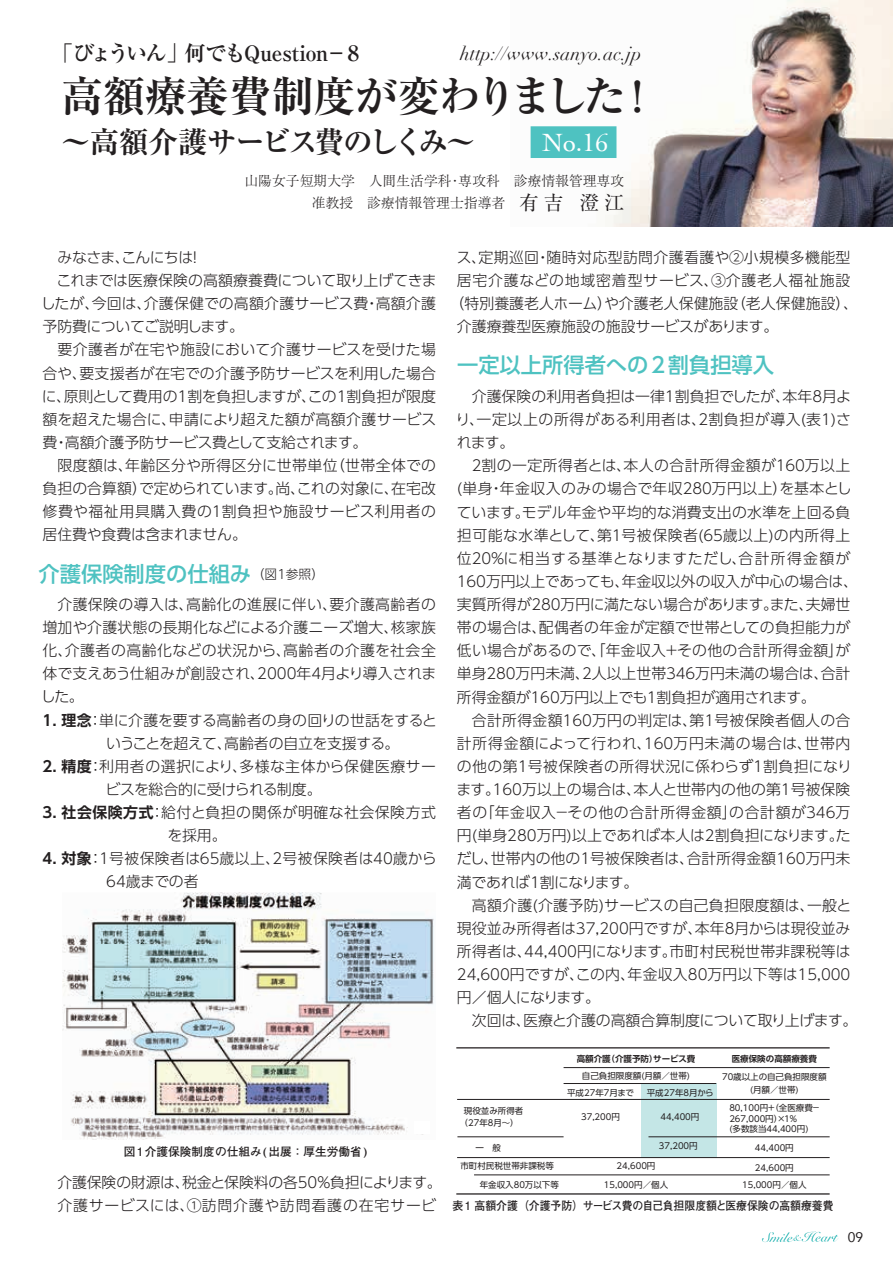
<style>
.page{position:relative;width:893px;height:1263px;background:#fff}
.page>*{position:absolute;margin:0;border:0;box-sizing:border-box;transform-origin:0 0}
.t1{font:700 42.45px "Ryumin Pro";letter-spacing:-.03em;color:#231f20}
.t2{font:700 29.7px "Ryumin Pro";letter-spacing:-.07em;color:#231f20}
.t3{font:26.1px "Cochin";color:#fff}
.t4{font:500 21.3px "UD Shin Go Pro";color:#4ec2c1}
.t5{font:700 21.3px "Ryumin Pro";letter-spacing:-.025em;color:#231f20}
.t6{font:italic 18.75px "Didot";color:#231f20}
.t7{font:300 14.85px/23.1px "UD Shin Go Pro";color:#231f20;text-align:justify}
.t8{font:300 14.85px/23.1px "UD Shin Go Pro";letter-spacing:-.02em;color:#231f20}
.t9{font:300 14.85px/23.1px "UD Shin Go Pro";letter-spacing:.035em;color:#231f20}
.t10{font:300 14.85px "UD Shin Go Pro";letter-spacing:.025em;color:#231f20}
.t11{font:300 14.85px "UD Shin Go Pro";letter-spacing:.03em;color:#231f20}
.t12{font:300 14.85px "UD Shin Go Pro";letter-spacing:.04em;color:#231f20}
.t13{font:300 14.85px "UD Shin Go Pro";letter-spacing:.055em;color:#231f20}
.t14{font:300 14.85px "UD Shin Go Pro";letter-spacing:.02em;color:#231f20}
.t15{font:300 14.85px "UD Shin Go Pro";letter-spacing:-.03em;color:#231f20}
.t16{font:300 14.85px "UD Shin Go Pro";letter-spacing:-.035em;color:#231f20}
.t17{font:300 13.8px/22.2px "Ryumin Pro";color:#231f20;text-align:right}
.t18{font:13.8px "Avenir";color:#231f20}
.t19{font:700 11.7px "Futo Go B101 Pro";color:#231f20;scale:.93 1}
.t20{font:700 11.7px "Futo Go B101 Pro";color:#231f20}
.t21{font:8.55px/12.5px "UD Shin Go Pro";color:#231f20;text-align:center}
.t22{font:700 8.55px "UD Shin Go Pro De";color:#231f20}
.s1{font-weight:400;font-size:19.8px}
.s2{font-family:"UD Shin Go Pro De";font-weight:700}
</style>
<div class="page">
<svg style="left:762px;top:1231px;width:76px;height:11px"></svg>
<img style="left:530px;top:0;width:363px;height:227px">
<div style="left:531px;top:126px;width:85px;height:32px;background:#4ec2c1"></div>
<div style="left:641px;top:1083px;width:75px;height:74px;background:#c4e6e6"></div>
<img style="left:63px;top:892px;width:371px;height:247px">
<div style="left:414px;top:1121px;width:15px;height:12px;background:#fff"></div>
<hr style="left:456px;top:1047px;width:374px;height:1px;background:#231f20">
<hr style="left:564px;top:1067px;width:266px;height:1px;background:#231f20">
<hr style="left:564px;top:1083px;width:152px;height:1px;background:#231f20">
<hr style="left:457px;top:1099px;width:373px;height:1px;background:#231f20">
<hr style="left:648px;top:1136px;width:182px;height:1px;background:#231f20">
<hr style="left:457px;top:1157px;width:373px;height:1px;background:#231f20">
<hr style="left:474px;top:1174px;width:356px;height:1px;background:#231f20">
<hr style="left:456px;top:1193px;width:374px;height:1px;background:#231f20">
<hr style="left:457px;top:1136px;width:107px;height:1px;background:#231f20">
<h3 class="t5" style="left:52px;top:36px;width:313px">「びょういん」何でもQuestion－８</h3>
<p class="t6" style="left:460px;top:42px;width:183px">http://www.sanyo.ac.jp</p>
<h1 class="t1" style="left:61px;top:63px;width:599px">高額療養費制度が変わりました！</h1>
<h2 class="t2" style="left:61px;top:119px;width:416px">～高額介護サービス費のしくみ～</h2>
<h3 class="t3" style="left:542px;top:125px;width:68px">No.16</h3>
<p class="t17" style="left:244px;top:168px;width:381px">山陽女子短期大学　人間生活学科・専攻科　診療情報管理専攻准教授　診療情報管理士指導者　<span class="s1">有吉 澄江</span></p>
<p class="t16" style="left:57px;top:245px;width:147px">みなさま、こんにちは！</p>
<p class="t7" style="left:57px;top:268px;width:381px">これまでは医療保険の高額療養費について取り上げてきま</p>
<p class="t7" style="left:41px;top:291px;width:397px">したが、今回は、介護保健での高額介護サービス費・高額介護</p>
<p class="t15" style="left:43px;top:315px;width:203px">予防費についてご説明します。</p>
<p class="t14" style="left:57px;top:338px;width:380px">要介護者が在宅や施設において介護サービスを受けた場</p>
<p class="t7" style="left:43px;top:361px;width:395px">合や、要支援者が在宅での介護予防サービスを利用した場合</p>
<p class="t7" style="left:42px;top:384px;width:395px">に、原則として費用の1割を負担しますが、この1割負担が限度</p>
<p class="t7" style="left:43px;top:407px;width:395px">額を超えた場合に、申請により超えた額が高額介護サービス</p>
<p class="t8" style="left:43px;top:430px;width:326px">費・高額介護予防サービス費として支給されます。</p>
<p class="t11" style="left:57px;top:453px;width:380px">限度額は、年齢区分や所得区分に世帯単位（世帯全体での</p>
<p class="t7" style="left:43px;top:476px;width:395px">負担の合算額）で定められています。尚、これの対象に、在宅改</p>
<p class="t12" style="left:43px;top:500px;width:395px">修費や福祉用具購入費の1割負担や施設サービス利用者の</p>
<p class="t8" style="left:43px;top:523px;width:206px">居住費や食費は含まれません。</p>
<h3 class="t4" style="left:39px;top:556px;width:287px">介護保険制度の仕組み <sup>（図1参照）</sup></h3>
<p class="t7" style="left:41px;top:592px;width:397px;text-indent:17px">介護保険の導入は、高齢化の進展に伴い、要介護高齢者の増加や介護状態の長期化などによる介護ニーズ増大、核家族化、介護者の高齢化などの状況から、高齢者の介護を社会全体で支えあう仕組みが創設され、2000年4月より導入されました。</p>
<p class="t8" style="left:106px;top:708px;width:332px;text-indent:-64px"><span class="s2">1. 理念</span>：単に介護を要する高齢者の身の回りの世話をするということを超えて、高齢者の自立を支援する。</p>
<p class="t7" style="left:106px;top:754px;width:332px;text-indent:-63px"><span class="s2">2. 精度</span>：利用者の選択により、多様な主体から保健医療サービスを総合的に受けられる制度。</p>
<p class="t9" style="left:168px;top:800px;width:270px;text-indent:-125px"><span class="s2">3. 社会保険方式</span>：給付と負担の関係が明確な社会保険方式を採用。</p>
<p class="t7" style="left:106px;top:846px;width:332px;text-indent:-64px"><span class="s2">4. 対象</span>：1号被保険者は65歳以上、2号被保険者は40歳から<br>64歳までの者</p>
<p class="t20" style="left:124px;top:1142px;width:268px">図1介護保険制度の仕組み(出展：厚生労働省)　　</p>
<p class="t7" style="left:57px;top:1170px;width:386px">介護保険の財源は、税金と保険料の各50％負担によります。介護サービスには、①訪問介護や訪問看護の在宅サービ</p>
<p class="t10" style="left:457px;top:245px;width:395px">ス、定期巡回・随時対応型訪問介護看護や②小規模多機能型</p>
<p class="t13" style="left:457px;top:269px;width:395px">居宅介護などの地域密着型サービス、③介護老人福祉施設</p>
<p class="t7" style="left:449px;top:292px;width:410px">（特別養護老人ホーム）や介護老人保健施設（老人保健施設）、</p>
<p class="t7" style="left:457px;top:315px;width:323px">介護療養型医療施設の施設サービスがあります。</p>
<h3 class="t4" style="left:457px;top:347px;width:318px">一定以上所得者への2割負担導入</h3>
<p class="t7" style="left:456px;top:384px;width:397px;text-indent:16px">介護保険の利用者負担は一律1割負担でしたが、本年8月より、一定以上の所得がある利用者は、2割負担が導入(表1)されます。</p>
<p class="t7" style="left:457px;top:453px;width:403px;text-align:left;text-indent:15px">2割の一定所得者とは、本人の合計所得金額が160万以上(単身・年金収入のみの場合で年収280万円以上）を基本としています。モデル年金や平均的な消費支出の水準を上回る負担可能な水準として、第1号被保険者(65歳以上)の内所得上位20%に相当する基準となりますただし、合計所得金額が160万円以上であっても、年金収以外の収入が中心の場合は、実質所得が280万円に満たない場合があります。また、夫婦世帯の場合は、配偶者の年金が定額で世帯としての負担能力が低い場合があるので、「年金収入＋その他の合計所得金額」が単身280万円未満、2人以上世帯346万円未満の場合は、合計所得金額が160万円以上でも1割負担が適用されます。</p>
<p class="t7" style="left:456px;top:708px;width:397px;text-indent:15px">合計所得金額160万円の判定は、第1号被保険者個人の合計所得金額によって行われ、160万円未満の場合は、世帯内の他の第1号被保険者の所得状況に係わらず1割負担になります。160万以上の場合は、本人と世帯内の他の第1号被保険者の「年金収入－その他の合計所得金額」の合計額が346万円(単身280万円)以上であれば本人は2割負担になります。ただし、世帯内の他の1号被保険者は、合計所得金額160万円未満であれば1割になります。</p>
<p class="t7" style="left:457px;top:893px;width:396px;text-indent:15px">高額介護(介護予防)サービスの自己負担限度額は、一般と現役並み所得者は37,200円ですが、本年8月からは現役並み所得者は、44,400円になります。市町村民税世帯非課税等は24,600円ですが、この内、年金収入80万円以下等は15,000円／個人になります。</p>
<p class="t7" style="left:472px;top:1009px;width:387px">次回は、医療と介護の高額合算制度について取り上げます。</p>
<p class="t21" style="left:460px;top:1104px;width:65px">現役並み所得者（27年8月～）</p>
<p class="t21" style="left:476px;top:1141px;width:27px">一　般</p>
<p class="t21" style="left:460px;top:1160px;width:95px">市町村民税世帯非課税等</p>
<p class="t22" style="left:577px;top:1051px;width:120px">高額介護（介護予防）サービス費</p>
<p class="t21" style="left:567px;top:1067px;width:124px;line-height:16.5px;text-align:left;text-indent:15px">自己負担限度額(月額／世帯)平成27年7月まで</p>
<p class="t21" style="left:647px;top:1086px;width:68px">平成27年8月から</p>
<p class="t21" style="left:581px;top:1110px;width:40px">37,200円</p>
<p class="t21" style="left:661px;top:1110px;width:40px">44,400円</p>
<p class="t21" style="left:659px;top:1140px;width:40px">37,200円</p>
<p class="t21" style="left:617px;top:1159px;width:40px">24,600円</p>
<p class="t21" style="left:471px;top:1178px;width:89px">　年金収入80万以下等</p>
<p class="t21" style="left:604px;top:1178px;width:66px">15,000円／個人</p>
<p class="t22" style="left:732px;top:1051px;width:87px">医療保険の高額療養費</p>
<p class="t21" style="left:722px;top:1070px;width:106px">70歳以上の自己負担限度額(月額／世帯)</p>
<p class="t21" style="left:729px;top:1102px;width:93px;line-height:10.6px;text-align:left">80,100円＋（全医療費－<br>267,000円）×１％<br>(多数該当44,400円)</p>
<p class="t21" style="left:755px;top:1141px;width:40px">44,400円</p>
<p class="t21" style="left:742px;top:1158px;width:66px;line-height:17.1px">24,600円<br>15,000円／個人</p>
<p class="t19" style="left:453px;top:1196px;width:411px">表1 高額介護（介護予防）サービス費の自己負担限度額と医療保険の高額療養費</p>
<p class="t18" style="left:848px;top:1226px;width:17px">09</p>
</div>
